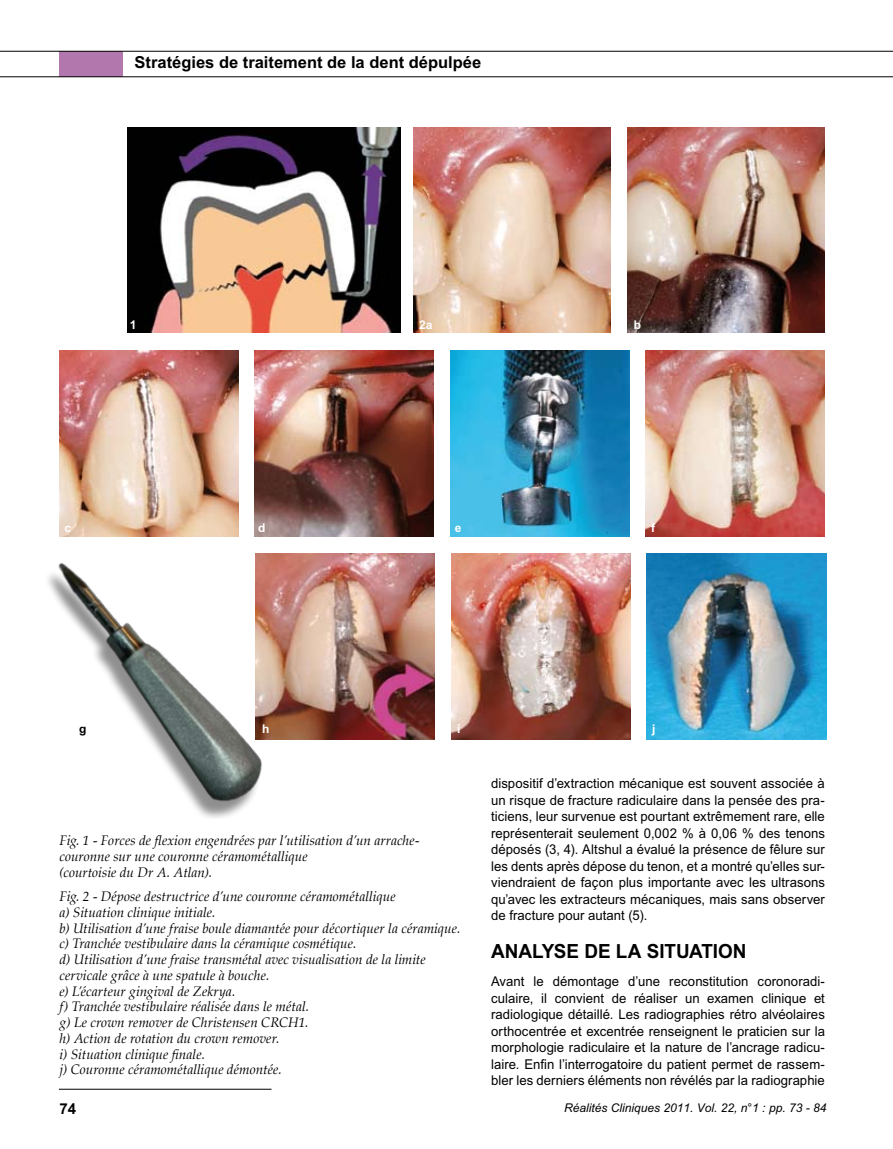
<style>
.page{position:relative;width:893px;height:1149px;background:#fff}
.page>*{position:absolute;margin:0;border:0;box-sizing:border-box;transform-origin:0 0}
.t1{font:700 19.5px "M Arial";color:#000}
.t2{font:700 16.5px "M Arial";color:#000}
.t3{font:700 15px "M Arial";color:#000}
.t4{font:13.5px/16.5px "M Arial";letter-spacing:.005em;color:#000;text-align:justify}
.t5{font:italic 13.5px/15.8px "Palatino";letter-spacing:.005em;color:#000}
.t6{font:italic 12px "M Arial";color:#000}
.t7{font:700 12px "M Arial";color:#fff}
.t8{font:700 12px "M Arial";color:#000}
</style>
<div class="page">
<div style="left:60px;top:51px;width:63px;height:26px;background:#b278ad"></div>
<hr style="left:0;top:51px;width:893px;height:1px;background:#000">
<hr style="left:0;top:76px;width:893px;height:1px;background:#000">
<img style="left:128px;top:128px;width:273px;height:204px">
<img style="left:413px;top:128px;width:197px;height:205px">
<img style="left:628px;top:128px;width:197px;height:205px">
<img style="left:60px;top:350px;width:179px;height:168px">
<img style="left:451px;top:350px;width:179px;height:186px">
<img style="left:255px;top:350px;width:179px;height:186px">
<img style="left:646px;top:350px;width:179px;height:186px">
<img style="left:48px;top:518px;width:242px;height:300px">
<img style="left:452px;top:553px;width:179px;height:186px">
<img style="left:256px;top:553px;width:179px;height:186px">
<img style="left:647px;top:553px;width:179px;height:186px">
<hr style="left:59px;top:1088px;width:212px;height:1px;background:#000">
<p class="t2" style="left:135px;top:53px;width:348px">Stratégies de traitement de la dent dépulpée</p>
<p class="t7" style="left:130px;top:318px;width:8px">1</p>
<p class="t7" style="left:419px;top:318px;width:15px">2a</p>
<p class="t7" style="left:634px;top:318px;width:9px">b</p>
<p class="t7" style="left:65px;top:520px;width:8px">c</p>
<p class="t7" style="left:258px;top:520px;width:9px">d</p>
<p class="t7" style="left:455px;top:520px;width:8px">e</p>
<p class="t7" style="left:651px;top:520px;width:5px">f</p>
<p class="t8" style="left:79px;top:721px;width:9px">g</p>
<p class="t7" style="left:262px;top:721px;width:9px">h</p>
<p class="t7" style="left:457px;top:721px;width:5px">i</p>
<p class="t7" style="left:652px;top:721px;width:5px">j</p>
<p class="t5" style="left:60px;top:832px;width:362px">Fig. 1 - Forces de flexion engendrées par l’utilisation d’un arrache&shy;couronne sur une couronne céramométallique<br>(courtoisie du Dr A. Atlan).</p>
<p class="t5" style="left:60px;top:888px;width:402px">Fig. 2 - Dépose destructrice d’une couronne céramométallique<br>a) Situation clinique initiale.<br>b) Utilisation d’une fraise boule diamantée pour décortiquer la céramique. c) Tranchée vestibulaire dans la céramique cosmétique.<br>d) Utilisation d’une fraise transmétal avec visualisation de la limite cervicale grâce à une spatule à bouche.<br>e) L’écarteur gingival de Zekrya.<br>f) Tranchée vestibulaire réalisée dans le métal.<br>g) Le crown remover de Christensen CRCH1.<br>h) Action de rotation du crown remover.<br>i) Situation clinique finale.<br>j) Couronne céramométallique démontée.</p>
<p class="t4" style="left:491px;top:774px;width:335px">dispositif d’extraction mécanique est souvent associée à un risque de fracture radiculaire dans la pensée des pra&shy;ticiens, leur survenue est pourtant extrêmement rare, elle représenterait seulement 0,002 % à 0,06 % des tenons déposés (3, 4). Altshul a évalué la présence de fêlure sur les dents après dépose du tenon, et a montré qu’elles sur&shy;viendraient de façon plus importante avec les ultrasons qu’avec les extracteurs mécaniques, mais sans observer de fracture pour autant (5).</p>
<h1 class="t1" style="left:491px;top:939px;width:28px">Anal</h1>
<h1 class="t1" style="left:542px;top:939px;width:117px">ysedelasituation</h1>
<p class="t4" style="left:491px;top:972px;width:335px">Avant le démontage d’une reconstitution coronoradi&shy;culaire, il convient de réaliser un examen clinique et radiologique détaillé. Les radiographies rétro alvéolaires orthocentrée et excentrée renseignent le praticien sur la morphologie radiculaire et la nature de l’ancrage radicu&shy;laire. Enfin l’interrogatoire du patient permet de rassem&shy;bler les derniers éléments non révélés par la radiographie</p>
<p class="t3" style="left:60px;top:1099px;width:18px">74</p>
<p class="t6" style="left:564px;top:1100px;width:264px">Réalités Cliniques 2011. Vol. 22, n°1 : pp. 73 - 84</p>
</div>
